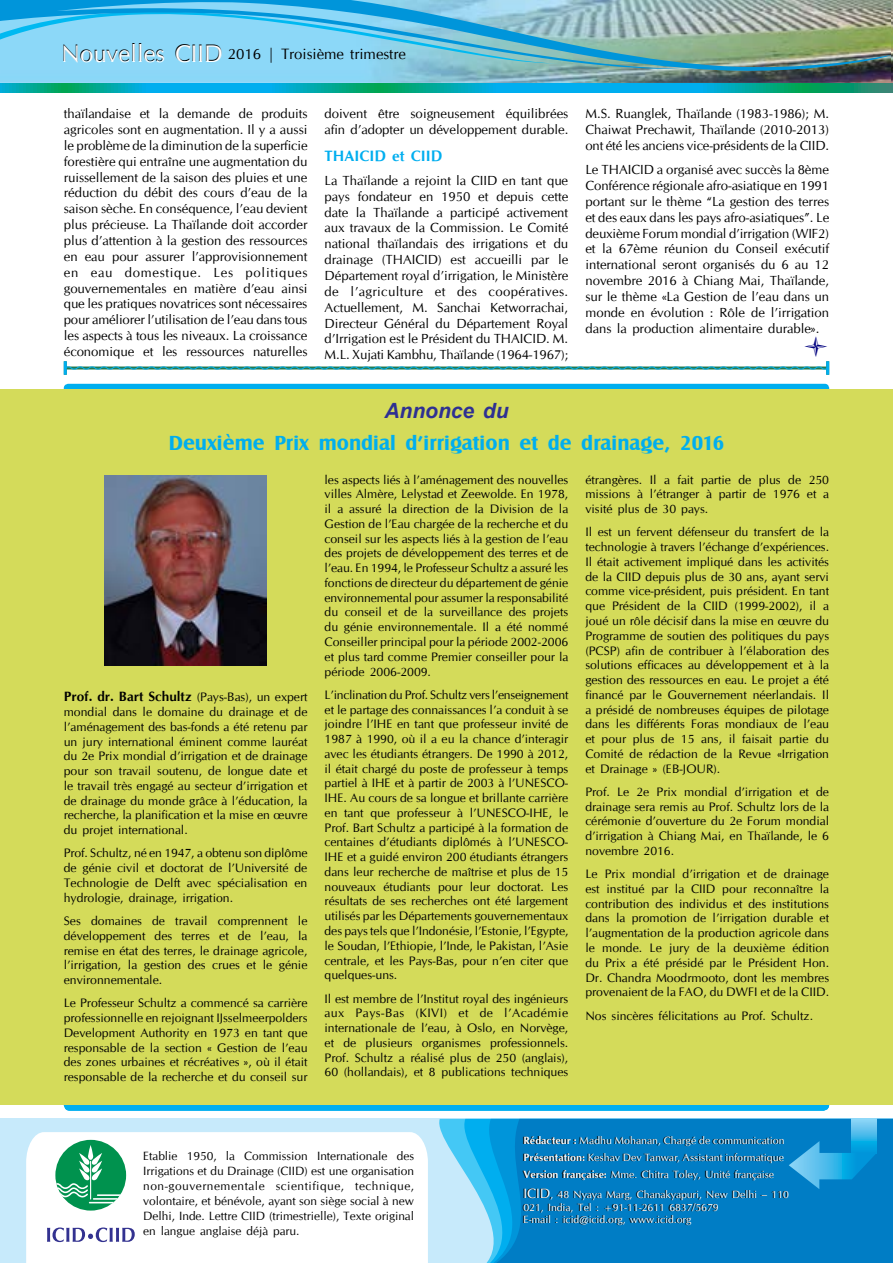
<style>
.page{position:relative;width:893px;height:1263px;background:#fff}
.page>*{position:absolute;margin:0;border:0;box-sizing:border-box;transform-origin:0 0}
.t1{font:24px "Webdings";color:#000080;scale:1.1 1}
.t2{font:700 21px "Castle T";color:#00aeef}
.t3{font:italic 700 21px "Arial";color:#2e3092}
.t4{font:15px "CG Omega";color:#000}
.t5{font:700 15px "CG Omega";color:#00aeef}
.t6{font:700 13.5px "CG Omega";color:#000}
.t7{font:13.2px/15.9px "CG Omega";color:#000;text-align:justify}
.t8{font:12.3px/14.7px "CG Omega";color:#000;text-align:justify}
.t9{font:12px/15px "CG Omega";color:#000;text-align:justify}
.t10{font:10.5px/16.8px "CG Omega";color:#fff;text-align:justify}
.s1{font-size:24px}
.s2{font-weight:400;font-size:12.3px}
.s3{font-weight:700}
.s4{font-size:13.5px}
</style>
<div class="page">
<div style="left:0;top:1119px;width:893px;height:144px;background:#c7eafb"></div>
<svg style="left:439px;top:1119px;width:14px;height:35px"></svg>
<svg style="left:458px;top:1119px;width:435px;height:144px;background:#0a86cb"></svg>
<div style="left:26px;top:1132px;width:402px;height:131px;background:#fff"></div>
<svg style="left:851px;top:1119px;width:26px;height:22px"></svg>
<svg style="left:789px;top:1141px;width:88px;height:48px;background:#1b99d7"></svg>
<img style="left:0;top:0;width:893px;height:84px">
<img style="left:0;top:0;width:891px;height:73px">
<svg style="left:0;top:84px;width:892px;height:9px;background:#01a8b5"></svg>
<div style="left:55px;top:1140px;width:71px;height:70px;background:#00924e;border-radius:50%"></div>
<svg style="left:56px;top:1145px;width:65px;height:58px"></svg>
<svg style="left:47px;top:1227px;width:88px;height:15px"></svg>
<div style="left:64px;top:384px;width:765px;height:15px;background:#00aeef;border-radius:5px"></div>
<svg style="left:64px;top:1105px;width:765px;height:6px;background:#04afef"></svg>
<div style="left:0;top:389px;width:893px;height:716px;background:#d4db5a"></div>
<img style="left:104px;top:476px;width:163px;height:189px">
<svg style="left:67px;top:366px;width:759px;height:4px;background:#47a4a0"></svg>
<hr style="left:64px;top:361px;width:3px;height:14px;background:#00aeef">
<hr style="left:826px;top:361px;width:3px;height:14px;background:#00aeef">
<p class="t4" style="left:61px;top:45px;width:346px"><span class="s1">Nouvelles CIID</span> 2016 | Troisième trimestre</p>
<p class="t7" style="left:64px;top:106px;width:245px">thaïlandaise et la demande de produits agricoles sont en augmentation. Il y a aussi le problème de la diminution de la superficie forestière qui entraîne une augmentation du ruissellement de la saison des pluies et une réduction du débit des cours d’eau de la saison sèche. En conséquence, l’eau devient plus précieuse. La Thaïlande doit accorder plus d’attention à la gestion des ressources en eau pour assurer l’approvisionnement en eau domestique. Les politiques gouvernementales en matière d’eau ainsi que les pratiques novatrices sont nécessaires pour améliorer l’utilisation de l’eau dans tous les aspects à tous les niveaux. La croissance économique et les ressources naturelles</p>
<p class="t7" style="left:325px;top:106px;width:245px">doivent être soigneusement équilibrées afin d’adopter un développement durable.</p>
<p class="t5" style="left:325px;top:146px;width:119px">THAICID et CIID</p>
<p class="t7" style="left:325px;top:173px;width:245px">La Thaïlande a rejoint la CIID en tant que pays fondateur en 1950 et depuis cette date la Thaïlande a participé activement aux travaux de la Commission. Le Comité national thaïlandais des irrigations et du drainage (THAICID) est accueilli par le Département royal d’irrigation, le Ministère de l’agriculture et des coopératives.<br>Actuellement, M. Sanchai Ketworrachai, Directeur Général du Département Royal d’Irrigation est le Président du THAICID. M.<br>M.L. Xujati Kambhu, Thaïlande (1964-1967);</p>
<p class="t7" style="left:585px;top:106px;width:245px">M.S. Ruanglek, Thaïlande (1983-1986); M.<br>Chaiwat Prechawit, Thaïlande (2010-2013) ont été les anciens vice-présidents de la CIID.</p>
<p class="t7" style="left:585px;top:162px;width:245px">Le THAICID a organisé avec succès la 8ème Conférence régionale afro-asiatique en 1991 portant sur le thème “La gestion des terres et des eaux dans les pays afro-asiatiques”. Le deuxième Forum mondial d’irrigation (WIF2) et la 67ème réunion du Conseil exécutif international seront organisés du 6 au 12 novembre 2016 à Chiang Mai, Thaïlande, sur le thème «La Gestion de l’eau dans un monde en évolution : Rôle de l’irrigation dans la production alimentaire durable».</p>
<h1 class="t1" style="left:803px;top:335px;width:25px">●</h1>
<h2 class="t3" style="left:384px;top:396px;width:126px">Annonce du</h2>
<h2 class="t2" style="left:169px;top:431px;width:557px">Deuxième Prix mondial d’irrigation et de drainage, 2016</h2>
<p class="t6" style="left:64px;top:688px;width:245px">Prof. dr. Bart Schultz <span class="s2">(Pays-Bas), un expert</span></p>
<p class="t8" style="left:64px;top:705px;width:245px">mondial dans le domaine du drainage et de l’aménagement des bas-fonds a été retenu par un jury international éminent comme lauréat du 2e Prix mondial d’irrigation et de drainage pour son travail soutenu, de longue date et le travail très engagé au secteur d’irrigation et de drainage du monde grâce à l’éducation, la recherche, la planification et la mise en œuvre du projet international.</p>
<p class="t8" style="left:64px;top:846px;width:245px">Prof. Schultz, né en 1947, a obtenu son diplôme de génie civil et doctorat de l’Université de Technologie de Delft avec spécialisation en hydrologie, drainage, irrigation.</p>
<p class="t8" style="left:64px;top:913px;width:245px">Ses domaines de travail comprennent le développement des terres et de l’eau, la remise en état des terres, le drainage agricole, l’irrigation, la gestion des crues et le génie environnementale.</p>
<p class="t8" style="left:64px;top:996px;width:245px">Le Professeur Schultz a commencé sa carrière professionnelle en rejoignant IJsselmeerpolders Development Authority en 1973 en tant que responsable de la section « Gestion de l’eau des zones urbaines et récréatives », où il était responsable de la recherche et du conseil sur</p>
<p class="t8" style="left:325px;top:472px;width:245px">les aspects liés à l’aménagement des nouvelles villes Almère, Lelystad et Zeewolde. En 1978, il a assuré la direction de la Division de la Gestion de l’Eau chargée de la recherche et du conseil sur les aspects liés à la gestion de l’eau des projets de développement des terres et de l’eau. En 1994, le Professeur Schultz a assuré les fonctions de directeur du département de génie environnemental pour assumer la responsabilité du conseil et de la surveillance des projets du génie environnementale. Il a été nommé Conseiller principal pour la période 2002-2006 et plus tard comme Premier conseiller pour la période 2006-2009.</p>
<p class="t8" style="left:325px;top:687px;width:245px">L’inclination du Prof. Schultz vers l’enseignement et le partage des connaissances l’a conduit à se joindre l’IHE en tant que professeur invité de 1987 à 1990, où il a eu la chance d’interagir avec les étudiants étrangers. De 1990 à 2012, il était chargé du poste de professeur à temps partiel à IHE et à partir de 2003 à l’UNESCO-IHE. Au cours de sa longue et brillante carrière en tant que professeur à l’UNESCO-IHE, le Prof. Bart Schultz a participé à la formation de centaines d’étudiants diplômés à l’UNESCO-IHE et a guidé environ 200 étudiants étrangers dans leur recherche de maîtrise et plus de 15 nouveaux étudiants pour leur doctorat. Les résultats de ses recherches ont été largement utilisés par les Départements gouvernementaux des pays tels que l’Indonésie, l’Estonie, l’Egypte, le Soudan, l’Ethiopie, l’Inde, le Pakistan, l’Asie centrale, et les Pays-Bas, pour n’en citer que quelques-uns.</p>
<p class="t8" style="left:325px;top:991px;width:245px">Il est membre de l’Institut royal des ingénieurs aux Pays-Bas (KIVI) et de l’Académie internationale de l’eau, à Oslo, en Norvège, et de plusieurs organismes professionnels.<br>Prof. Schultz a réalisé plus de 250 (anglais), 60 (hollandais), et 8 publications techniques</p>
<p class="t8" style="left:585px;top:472px;width:245px">étrangères. Il a fait partie de plus de 250 missions à l’étranger à partir de 1976 et a visité plus de 30 pays.</p>
<p class="t8" style="left:585px;top:525px;width:245px">Il est un fervent défenseur du transfert de la technologie à travers l’échange d’expériences.<br>Il était activement impliqué dans les activités de la CIID depuis plus de 30 ans, ayant servi comme vice-président, puis président. En tant que Président de la CIID (1999-2002), il a joué un rôle décisif dans la mise en œuvre du Programme de soutien des politiques du pays (PCSP) afin de contribuer à l’élaboration des solutions efficaces au développement et à la gestion des ressources en eau. Le projet a été financé par le Gouvernement néerlandais. Il a présidé de nombreuses équipes de pilotage dans les différents Foras mondiaux de l’eau et pour plus de 15 ans, il faisait partie du Comité de rédaction de la Revue «Irrigation et Drainage » (EB-JOUR).</p>
<p class="t8" style="left:585px;top:784px;width:245px">Prof. Le 2e Prix mondial d’irrigation et de drainage sera remis au Prof. Schultz lors de la cérémonie d’ouverture du 2e Forum mondial d’irrigation à Chiang Mai, en Thaïlande, le 6 novembre 2016.</p>
<p class="t8" style="left:585px;top:867px;width:245px">Le Prix mondial d’irrigation et de drainage est institué par la CIID pour reconnaître la contribution des individus et des institutions dans la promotion de l’irrigation durable et l’augmentation de la production agricole dans le monde. Le jury de la deuxième édition du Prix a été présidé par le Président Hon.<br>Dr. Chandra Moodrmooto, dont les membres provenaient de la FAO, du DWFI et de la CIID.</p>
<p class="t8" style="left:585px;top:1008px;width:229px">Nos sincères félicitations au Prof. Schultz.</p>
<p class="t9" style="left:143px;top:1148px;width:272px">Etablie 1950, la Commission Internationale des Irrigations et du Drainage (CIID) est une organisation non-gouvernementale scientifique, technique, volontaire, et bénévole, ayant son siège social à new Delhi, Inde. Lettre CIID (trimestrielle), Texte original en langue anglaise déjà paru.</p>
<p class="t10" style="left:523px;top:1132px;width:263px"><span class="s3">Rédacteur :</span> Madhu Mohanan, Chargé de communication <span class="s3">Présentation:</span> Keshav Dev Tanwar, Assistant informatique <span class="s3">Version française:</span> Mme. Chitra Toley, Unité française</p>
<p class="t10" style="left:523px;top:1188px;width:267px;line-height:12.6px;text-align:left"><span class="s4">ICID</span>, 48 Nyaya Marg, Chanakyapuri, New Delhi – 110<br>021, India, Tel : +91-11-2611 6837/5679<br>E-mail : icid@icid.org, www.icid.org</p>
</div>
